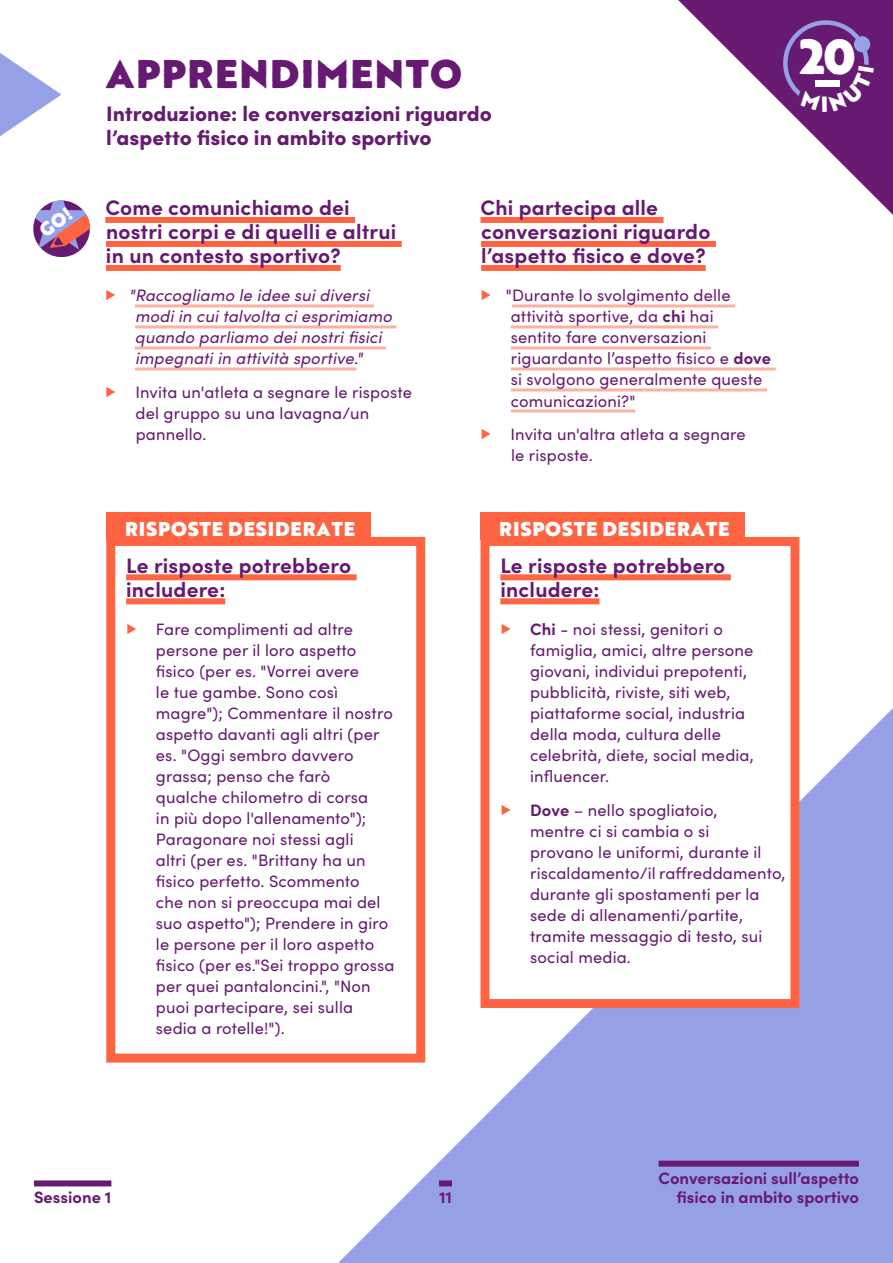
<style>
.page{position:relative;width:893px;height:1263px;background:#fff}
.page>*{position:absolute;margin:0;border:0;box-sizing:border-box;transform-origin:0 0}
.t1{font:900 47.85px "Brother 1816 Printed";color:#fff}
.t2{font:900 39px "Brother 1816 Printed";letter-spacing:.04em;color:#671a71}
.t3{font:700 21px/24px "Sofia Pro";letter-spacing:.01em;color:#671a71}
.t4{font:900 21px/24px "Sofia Pro";color:#671a71}
.t5{font:900 19.5px "Brother 1816 Printed";letter-spacing:.04em;color:#fff}
.t6{font:16.5px/21px "Sofia Pro";letter-spacing:.01em;color:#671a71}
.t7{font:italic 16.5px/21px "Sofia Pro";letter-spacing:.01em;color:#671a71}
.t8{font:700 16.5px "Sofia Pro";color:#671a71}
.s1{font-style:normal;color:#fe6441}
.s2{color:#fe6441}
.s3{font-weight:700}
</style>
<div class="page">
<svg style="left:678px;top:0;width:215px;height:215px"></svg>
<svg style="left:0;top:53px;width:62px;height:83px"></svg>
<svg style="left:338px;top:708px;width:555px;height:555px;fill:#96a0e6"></svg>
<div style="left:480px;top:512px;width:264px;height:28px;background:#fe6441"></div>
<div style="left:480px;top:537px;width:319px;height:471px;background:#fff;border:9px solid #fe6441"></div>
<div style="left:500px;top:574px;width:231px;height:6px;background:#fe6441"></div>
<div style="left:500px;top:598px;width:99px;height:6px;background:#fe6441"></div>
<div style="left:480px;top:217px;width:183px;height:6px;background:#fe6441"></div>
<div style="left:481px;top:241px;width:235px;height:6px;background:#fe6441"></div>
<div style="left:481px;top:265px;width:225px;height:6px;background:#fe6441"></div>
<hr style="left:512px;top:304px;width:223px;height:3px;background:#feb1a0">
<hr style="left:511px;top:325px;width:207px;height:3px;background:#feb1a0">
<hr style="left:511px;top:346px;width:200px;height:3px;background:#feb1a0">
<hr style="left:511px;top:367px;width:265px;height:3px;background:#feb1a0">
<hr style="left:511px;top:388px;width:256px;height:3px;background:#feb1a0">
<hr style="left:511px;top:409px;width:124px;height:3px;background:#feb1a0">
<div style="left:106px;top:512px;width:264px;height:28px;background:#fe6441"></div>
<div style="left:106px;top:537px;width:319px;height:525px;background:#fff;border:9px solid #fe6441"></div>
<div style="left:126px;top:574px;width:231px;height:6px;background:#fe6441"></div>
<div style="left:126px;top:598px;width:99px;height:6px;background:#fe6441"></div>
<div style="left:105px;top:217px;width:250px;height:6px;background:#fe6441"></div>
<div style="left:106px;top:241px;width:296px;height:6px;background:#fe6441"></div>
<div style="left:106px;top:265px;width:235px;height:6px;background:#fe6441"></div>
<hr style="left:135px;top:304px;width:239px;height:3px;background:#feb1a0">
<hr style="left:135px;top:325px;width:261px;height:3px;background:#feb1a0">
<hr style="left:135px;top:346px;width:251px;height:3px;background:#feb1a0">
<hr style="left:135px;top:367px;width:221px;height:3px;background:#feb1a0">
<div style="left:34px;top:1180px;width:77px;height:6px;background:#671a71"></div>
<div style="left:659px;top:1160px;width:200px;height:6px;background:#671a71"></div>
<div style="left:439px;top:1180px;width:13px;height:6px;background:#671a71"></div>
<svg style="left:33px;top:200px;width:57px;height:58px"></svg>
<svg style="left:781px;top:18px;width:93px;height:94px"></svg>
<h2 class="t2" style="left:106px;top:43px;width:357px">APPRENDIMENTO</h2>
<p class="t4" style="left:106px;top:100px;width:387px">Introduzione: le conversazioni riguardo l’aspetto fisico in ambito sportivo</p>
<p class="t3" style="left:105px;top:194px;width:292px">Come comunichiamo dei nostri corpi e di quelli e altrui in un contesto sportivo?</p>
<p class="t7" style="left:135px;top:284px;width:259px;text-indent:-30px"><span class="s1">▶</span> "Raccogliamo le idee sui diversi modi in cui talvolta ci esprimiamo quando parliamo dei nostri fisici impegnati in attività sportive."</p>
<p class="t6" style="left:136px;top:381px;width:278px;text-indent:-30px"><span class="s2">▶</span> Invita un'atleta a segnare le risposte del gruppo su una lavagna/un pannello.</p>
<p class="t3" style="left:480px;top:194px;width:231px">Chi partecipa alle conversazioni riguardo l’aspetto fisico e dove?</p>
<p class="t6" style="left:511px;top:284px;width:262px;text-indent:-30px"><span class="s2">▶</span> "Durante lo svolgimento delle attività sportive, da <span class="s3">chi</span> hai<br>sentito fare conversazioni riguardanto l’aspetto fisico e <span class="s3">dove </span>si svolgono generalmente queste comunicazioni?"</p>
<p class="t6" style="left:511px;top:423px;width:236px;text-indent:-31px"><span class="s2">▶</span> Invita un'altra atleta a segnare le risposte.</p>
<h1 class="t1" style="left:799px;top:20px;width:58px">20</h1>
<p class="t5" style="left:125px;top:514px;width:232px">RISPOSTE DESIDERATE</p>
<p class="t3" style="left:126px;top:552px;width:227px">Le risposte potrebbero includere:</p>
<p class="t6" style="left:156px;top:618px;width:240px;text-indent:-30px"><span class="s2">▶</span> Fare complimenti ad altre persone per il loro aspetto fisico (per es. "Vorrei avere<br>le tue gambe. Sono così magre"); Commentare il nostro aspetto davanti agli altri (per es. "Oggi sembro davvero grassa; penso che farò qualche chilometro di corsa<br>in più dopo l'allenamento");<br>Paragonare noi stessi agli<br>altri (per es. "Brittany ha un fisico perfetto. Scommento<br>che non si preoccupa mai del suo aspetto"); Prendere in giro le persone per il loro aspetto fisico (per es."Sei troppo grossa per quei pantaloncini.", "Non puoi partecipare, sei sulla sedia a rotelle!").</p>
<p class="t5" style="left:499px;top:514px;width:232px">RISPOSTE DESIDERATE</p>
<p class="t3" style="left:500px;top:552px;width:227px">Le risposte potrebbero includere:</p>
<p class="t6" style="left:530px;top:618px;width:225px;text-indent:-30px"><span class="s2">▶</span> <span class="s3">Chi</span> - noi stessi, genitori o famiglia, amici, altre persone giovani, individui prepotenti, pubblicità, riviste, siti web, piattaforme social, industria della moda, cultura delle celebrità, diete, social media, influencer.</p>
<p class="t6" style="left:530px;top:798px;width:257px;text-indent:-30px"><span class="s2">▶</span> <span class="s3">Dove</span> – nello spogliatoio,<br>mentre ci si cambia o si<br>provano le uniformi, durante il riscaldamento/il raffreddamento, durante gli spostamenti per la sede di allenamenti/partite, tramite messaggio di testo, sui social media.</p>
<p class="t8" style="left:34px;top:1185px;width:79px">Sessione 1</p>
<p class="t8" style="left:659px;top:1165px;width:202px">Conversazioni sull’aspetto</p>
<p class="t8" style="left:439px;top:1185px;width:14px">11</p>
<p class="t8" style="left:676px;top:1185px;width:184px">fisico in ambito sportivo</p>
</div>
